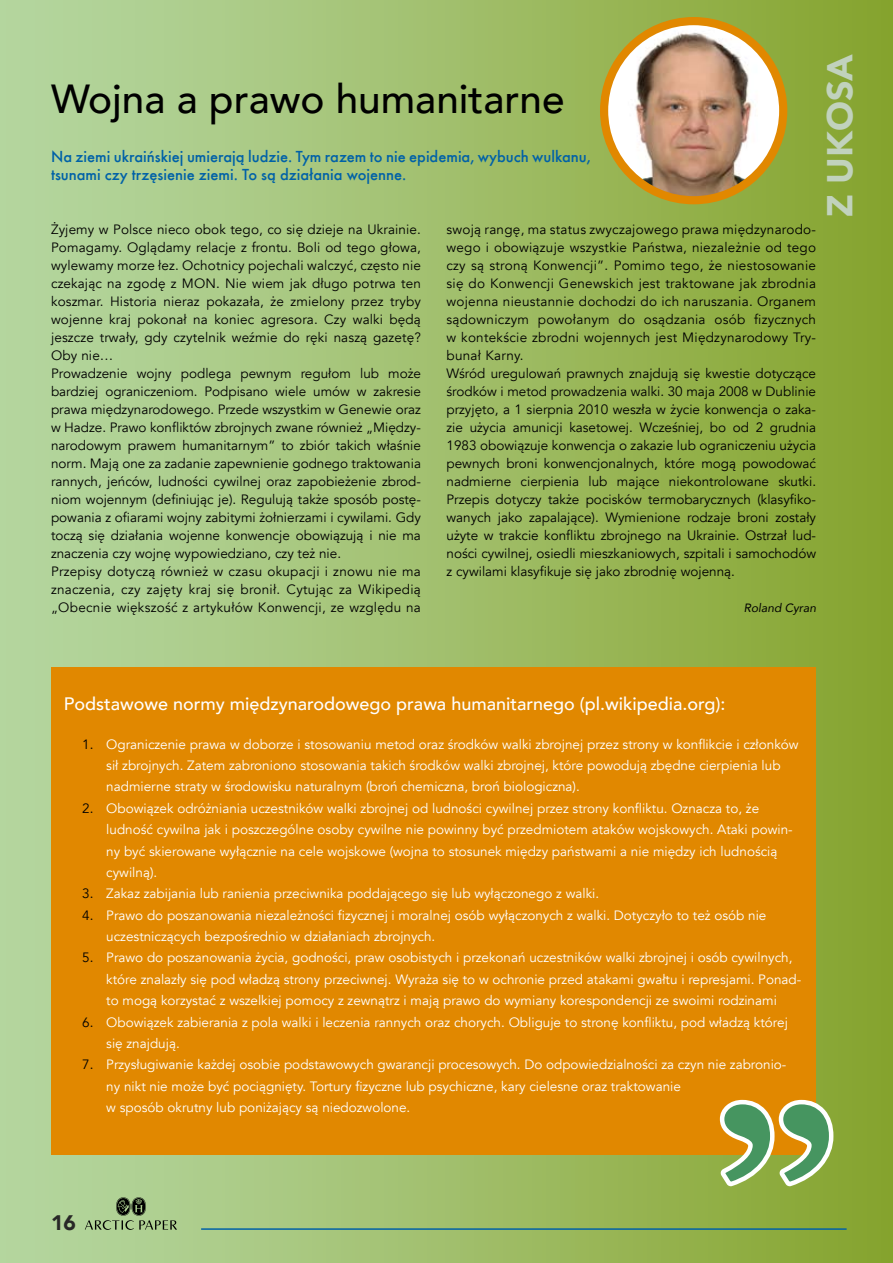
<style>
.page{position:relative;width:893px;height:1263px;background:#fff}
.page>*{position:absolute;margin:0;border:0;box-sizing:border-box;transform-origin:0 0}
.t1{font:500 40.5px "Avenir";color:#000}
.t2{font:900 36px "Avenir";color:#c1d2bd}
.t3{font:900 21px "Avenir";color:#282827}
.t4{font:500 18px "Avenir";color:#fff}
.t5{font:500 16.5px/18px "Futura TEE";color:#0061a7}
.t6{font:13.5px/18px "Avenir";color:#000}
.t7{font:13.5px/21.3px "Avenir";color:#fff}
.t8{font:italic 12px "Avenir";color:#000}
.s1{color:#000}
</style>
<div class="page">
<div style="left:0;top:0;width:893px;height:1263px;background:linear-gradient(to right,#b8d9a5,#88a42f)"></div>
<img style="left:604px;top:21px;width:179px;height:179px;border-radius:90px">
<div style="left:600px;top:17px;width:187px;height:187px;border:8px solid #e18800;border-radius:50%"></div>
<div style="left:51px;top:667px;width:765px;height:487px;background:#e18800"></div>
<svg style="left:717px;top:1097px;width:119px;height:93px"></svg>
<svg style="left:85px;top:1197px;width:92px;height:33px;background:#8faa78"></svg>
<hr style="left:201px;top:1228px;width:646px;height:2px;background:#0061a7">
<h1 class="t1" style="left:51px;top:63px;width:515px">Wojna a prawo humanitarne</h1>
<p class="t5" style="left:51px;top:147px;width:541px">Na ziemi ukraińskiej umierają ludzie. Tym razem to nie epidemia, wybuch wulkanu, tsunami czy trzęsienie ziemi. To są działania wojenne.</p>
<p class="t6" style="left:51px;top:221px;width:371px">Żyjemy w Polsce nieco obok tego, co się dzieje na Ukrainie.<br>Pomagamy. Oglądamy relacje z frontu. Boli od tego głowa, wylewamy morze łez. Ochotnicy pojechali walczyć, często nie czekając na zgodę z MON. Nie wiem jak długo potrwa ten koszmar. Historia nieraz pokazała, że zmielony przez tryby wojenne kraj pokonał na koniec agresora. Czy walki będą jeszcze trwały, gdy czytelnik weźmie do ręki naszą gazetę?<br>Oby nie…<br>Prowadzenie wojny podlega pewnym regułom lub może bardziej ograniczeniom. Podpisano wiele umów w zakresie prawa międzynarodowego. Przede wszystkim w Genewie oraz w Hadze. Prawo konfliktów zbrojnych zwane również „Między&shy;narodowym prawem humanitarnym” to zbiór takich właśnie norm. Mają one za zadanie zapewnienie godnego traktowania rannych, jeńców, ludności cywilnej oraz zapobieżenie zbrod&shy;niom wojennym (definiując je). Regulują także sposób postę&shy;powania z ofiarami wojny zabitymi żołnierzami i cywilami. Gdy toczą się działania wojenne konwencje obowiązują i nie ma znaczenia czy wojnę wypowiedziano, czy też nie.<br>Przepisy dotyczą również w czasu okupacji i znowu nie ma znaczenia, czy zajęty kraj się bronił. Cytując za Wikipedią „Obecnie większość z artykułów Konwencji, ze względu na</p>
<p class="t6" style="left:446px;top:221px;width:371px">swoją rangę, ma status zwyczajowego prawa międzynarodo&shy;wego i obowiązuje wszystkie Państwa, niezależnie od tego czy są stroną Konwencji”. Pomimo tego, że niestosowanie się do Konwencji Genewskich jest traktowane jak zbrodnia wojenna nieustannie dochodzi do ich naruszania. Organem sądowniczym powołanym do osądzania osób fizycznych w kontekście zbrodni wojennych jest Międzynarodowy Try&shy;bunał Karny.<br>Wśród uregulowań prawnych znajdują się kwestie dotyczące środków i metod prowadzenia walki. 30 maja 2008 w Dublinie przyjęto, a 1 sierpnia 2010 weszła w życie konwencja o zaka&shy;zie użycia amunicji kasetowej. Wcześniej, bo od 2 grudnia 1983 obowiązuje konwencja o zakazie lub ograniczeniu użycia pewnych broni konwencjonalnych, które mogą powodować nadmierne cierpienia lub mające niekontrolowane skutki.<br>Przepis dotyczy także pocisków termobarycznych (klasyfiko&shy;wanych jako zapalające). Wymienione rodzaje broni zostały użyte w trakcie konfliktu zbrojnego na Ukrainie. Ostrzał lud&shy;ności cywilnej, osiedli mieszkaniowych, szpitali i samochodów z cywilami klasyfikuje się jako zbrodnię wojenną.</p>
<p class="t8" style="left:744px;top:600px;width:74px">Roland Cyran</p>
<h2 class="t2" style="left:809px;top:217px;width:165px;rotate:-90deg">Z UKOSA</h2>
<h3 class="t4" style="left:64px;top:688px;width:663px">Podstawowe normy międzynarodowego prawa humanitarnego (pl.wikipedia.org):</h3>
<p class="t7" style="left:106px;top:734px;width:694px;text-indent:-24px"><span class="s1">1.</span> Ograniczenie prawa w doborze i stosowaniu metod oraz środków walki zbrojnej przez strony w konflikcie i członków sił zbrojnych. Zatem zabroniono stosowania takich środków walki zbrojnej, które powodują zbędne cierpienia lub nadmierne straty w środowisku naturalnym (broń chemiczna, broń biologiczna).</p>
<p class="t7" style="left:106px;top:798px;width:688px;text-indent:-24px"><span class="s1">2.</span> Obowiązek odróżniania uczestników walki zbrojnej od ludności cywilnej przez strony konfliktu. Oznacza to, że ludność cywilna jak i poszczególne osoby cywilne nie powinny być przedmiotem ataków wojskowych. Ataki powin&shy;ny być skierowane wyłącznie na cele wojskowe (wojna to stosunek między państwami a nie między ich ludnością cywilną).</p>
<p class="t7" style="left:82px;top:883px;width:518px"><span class="s1">3.</span> Zakaz zabijania lub ranienia przeciwnika poddającego się lub wyłączonego z walki.</p>
<p class="t7" style="left:106px;top:905px;width:662px;text-indent:-24px"><span class="s1">4.</span> Prawo do poszanowania niezależności fizycznej i moralnej osób wyłączonych z walki. Dotyczyło to też osób nie uczestniczących bezpośrednio w działaniach zbrojnych.</p>
<p class="t7" style="left:106px;top:947px;width:696px;text-indent:-24px"><span class="s1">5.</span> Prawo do poszanowania życia, godności, praw osobistych i przekonań uczestników walki zbrojnej i osób cywilnych, które znalazły się pod władzą strony przeciwnej. Wyraża się to w ochronie przed atakami gwałtu i represjami. Ponad&shy;to mogą korzystać z wszelkiej pomocy z zewnątrz i mają prawo do wymiany korespondencji ze swoimi rodzinami</p>
<p class="t7" style="left:106px;top:1011px;width:683px;text-indent:-24px"><span class="s1">6.</span> Obowiązek zabierania z pola walki i leczenia rannych oraz chorych. Obliguje to stronę konfliktu, pod władzą której się znajdują.</p>
<p class="t7" style="left:106px;top:1054px;width:682px;text-indent:-24px"><span class="s1">7.</span> Przysługiwanie każdej osobie podstawowych gwarancji procesowych. Do odpowiedzialności za czyn nie zabronio&shy;ny nikt nie może być pociągnięty. Tortury fizyczne lub psychiczne, kary cielesne oraz traktowanie<br>w sposób okrutny lub poniżający są niedozwolone.</p>
<h3 class="t3" style="left:51px;top:1204px;width:26px">16</h3>
</div>
